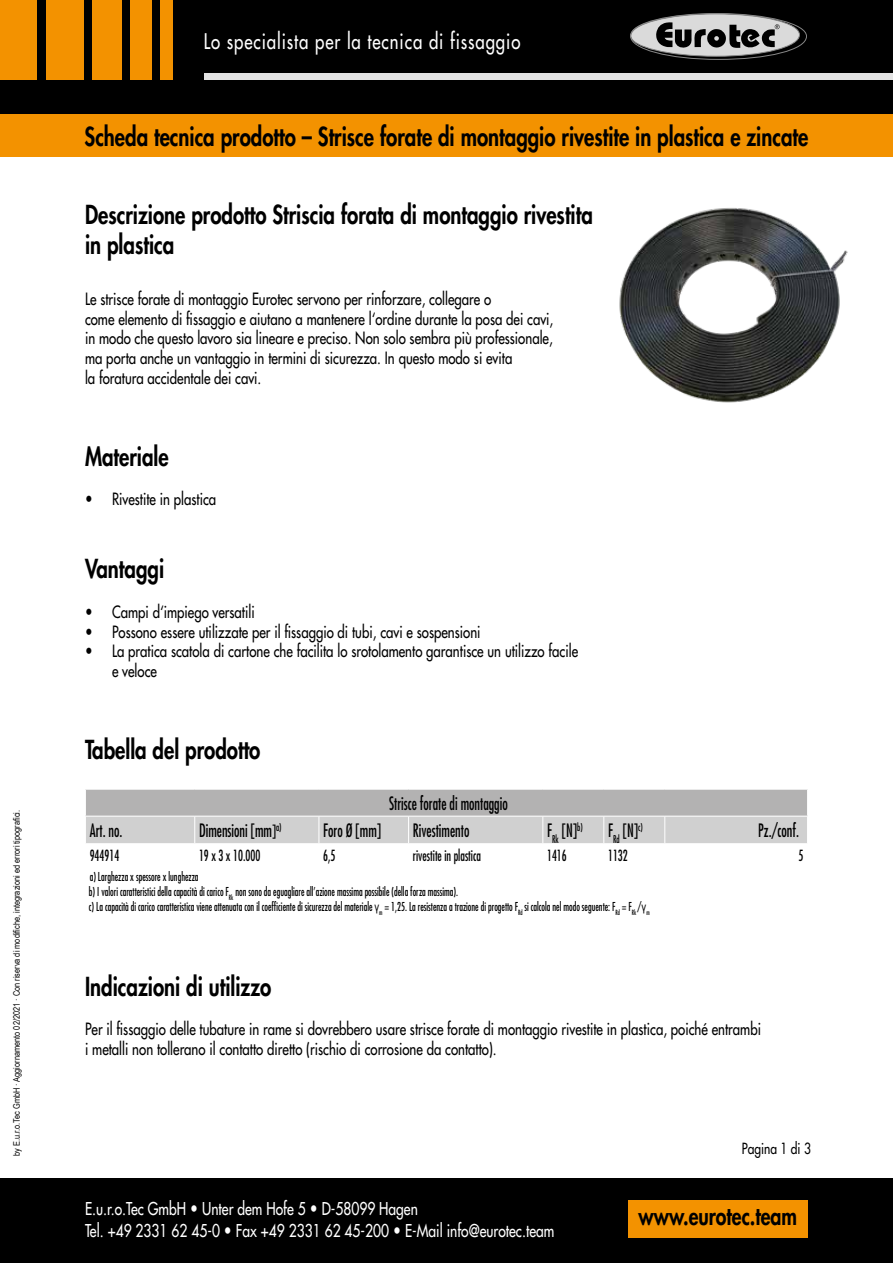
<style>
.page{position:relative;width:893px;height:1263px;background:#fff}
.page>*{position:absolute;margin:0;border:0;box-sizing:border-box;transform-origin:0 0}
.t1{font:800 25.5px/30.6px "Futura Std";color:#000;scale:.8 1}
.t2{font:800 24.3px "Futura Std";color:#000;scale:.8 1}
.t3{font:500 21px "Futura Std";letter-spacing:.055em;color:#fff;scale:.8 1}
.t4{font:condensed 18px "Futura Std";color:#000;scale:.8 1}
.t5{font:500 17.25px/22.5px "Futura Std";color:#fff;scale:.8 1}
.t6{font:500 16.5px/19.8px "Futura Std";color:#000;scale:.8 1}
.t7{font:condensed 15px "Futura Std";color:#000;scale:.8 1}
.t8{font:500 15px "Futura Std";color:#000;scale:.8 1}
.t9{font:condensed 12px/15px "Futura Std";color:#000;scale:.8 1}
.t10{font:9px "Arial Narrow";color:#000}
.s1{font-size:16.5px}
.s2{font-family:"Arial";font-stretch:normal}
.s3{font-weight:800}
</style>
<div class="page">
<div style="left:0;top:0;width:893px;height:137px;background:#000"></div>
<div style="left:204px;top:74px;width:689px;height:6px;background:#e3e3e3"></div>
<svg style="left:630px;top:13px;width:176px;height:46px"></svg>
<div style="left:631px;top:14px;width:168px;height:42px;background:#dadada;border-radius:50%"></div>
<div style="left:630px;top:14px;width:170px;height:43px;border:1px solid #878787;border-radius:50%"></div>
<div style="left:630px;top:13px;width:177px;height:47px;border:1px solid #878787;border-radius:50%"></div>
<svg style="left:656px;top:22px;width:124px;height:27px"></svg>
<div style="left:0;top:0;width:37px;height:80px;background:#f39200"></div>
<div style="left:46px;top:0;width:38px;height:80px;background:#f39200"></div>
<div style="left:92px;top:0;width:30px;height:80px;background:#f39200"></div>
<div style="left:131px;top:0;width:21px;height:80px;background:#f39200"></div>
<div style="left:161px;top:0;width:12px;height:80px;background:#f39200"></div>
<div style="left:0;top:114px;width:893px;height:43px;background:#f39200"></div>
<div style="left:0;top:1178px;width:893px;height:85px;background:#000"></div>
<div style="left:628px;top:1200px;width:180px;height:37px;background:#f39200"></div>
<svg style="left:85px;top:789px;width:723px;height:54px;background:#c3c3c3"></svg>
<img style="left:619px;top:208px;width:229px;height:195px">
<p class="t10" style="left:10px;top:1156px;width:347px;rotate:-90deg">by E.u.r.o.Tec GmbH · Aggiornamento 02/2021 · Con riserva di modifiche, integrazioni ed errori tipografici.</p>
<p class="t3" style="left:204px;top:28px;width:397px">Lo specialista per la tecnica di fissaggio</p>
<h1 class="t1" style="left:85px;top:122px;width:906px">Scheda tecnica prodotto – Strisce forate di montaggio rivestite in plastica e zincate</h1>
<h1 class="t1" style="left:85px;top:199px;width:636px">Descrizione prodotto Striscia forata di montaggio rivestita in plastica</h1>
<p class="t6" style="left:85px;top:289px;width:587px">Le strisce forate di montaggio Eurotec servono per rinforzare, collegare o<br>come elemento di fissaggio e aiutano a mantenere l‘ordine durante la posa dei cavi, in modo che questo lavoro sia lineare e preciso. Non solo sembra più professionale, ma porta anche un vantaggio in termini di sicurezza. In questo modo si evita<br>la foratura accidentale dei cavi.</p>
<h1 class="t1" style="left:85px;top:441px;width:106px">Materiale</h1>
<p class="t6" style="left:85px;top:489px;width:166px">• Rivestite in plastica</p>
<h1 class="t1" style="left:85px;top:553px;width:100px">Vantaggi</h1>
<p class="t6" style="left:85px;top:602px;width:214px">• Campi d‘impiego versatili</p>
<p class="t6" style="left:85px;top:622px;width:496px">• Possono essere utilizzate per il fissaggio di tubi, cavi e sospensioni</p>
<p class="t6" style="left:112px;top:641px;width:584px;text-indent:-27px">• La pratica scatola di cartone che facilita lo srotolamento garantisce un utilizzo facile e veloce</p>
<h1 class="t1" style="left:85px;top:734px;width:221px">Tabella del prodotto</h1>
<p class="t4" style="left:389px;top:793px;width:150px">Strisce forate di montaggio</p>
<p class="t4" style="left:90px;top:820px;width:43px">Art. no.</p>
<p class="t4" style="left:199px;top:820px;width:105px">Dimensioni [mm<span class="s1">]</span><sup>a)</sup></p>
<p class="t4" style="left:323px;top:820px;width:74px">Foro Ø [mm]</p>
<p class="t4" style="left:413px;top:820px;width:72px">Rivestimento</p>
<p class="t4" style="left:547px;top:820px;width:46px">F<sub>Rk</sub> [N]<sup>b)</sup></p>
<p class="t4" style="left:608px;top:820px;width:45px">F<sub>Rd</sub> [N]<sup>c)</sup></p>
<p class="t4" style="left:758px;top:820px;width:52px">Pz./conf.</p>
<p class="t7" style="left:90px;top:846px;width:38px">944914</p>
<p class="t7" style="left:199px;top:846px;width:78px">19 x 3 x 10.000</p>
<p class="t7" style="left:323px;top:846px;width:17px">6,5</p>
<p class="t7" style="left:413px;top:846px;width:87px">rivestite in plastica</p>
<p class="t7" style="left:547px;top:846px;width:26px">1416</p>
<p class="t7" style="left:608px;top:846px;width:26px">1132</p>
<p class="t7" style="left:798px;top:846px;width:8px">5</p>
<p class="t9" style="left:89px;top:868px;width:702px">a) Larghezza x spessore x lunghezza<br>b) I valori caratteristici della capacità di carico F<sub>Rk</sub> non sono da eguagliare all’azione massima possibile (della forza massima).<br>c) La capacità di carico caratteristica viene attenuata con il coefficiente di sicurezza del materiale <span class="s2">γ</span><sub>m</sub> = 1,25. La resistenza a trazione di progetto F<sub>Rd</sub> si calcola nel modo seguente: F<sub>Rd</sub> = F<sub>Rk</sub> /<span class="s2">γ</span><sub>m</sub></p>
<h1 class="t1" style="left:85px;top:971px;width:234px">Indicazioni di utilizzo</h1>
<p class="t6" style="left:85px;top:1019px;width:846px">Per il fissaggio delle tubature in rame si dovrebbero usare strisce forate di montaggio rivestite in plastica, poiché entrambi i metalli non tollerano il contatto diretto (rischio di corrosione da contatto).</p>
<p class="t8" style="left:742px;top:1139px;width:88px">Pagina 1 di 3</p>
<p class="t5" style="left:85px;top:1197px;width:588px">E.u.r.o.Tec GmbH <span class="s3">•</span> Unter dem Hofe 5 <span class="s3">•</span> D-58099 Hagen<br>Tel. +49 2331 62 45-0 <span class="s3">•</span> Fax +49 2331 62 45-200 <span class="s3">•</span> E-Mail info@eurotec.team</p>
<h2 class="t2" style="left:638px;top:1201px;width:200px">www.eurotec.team</h2>
</div>
